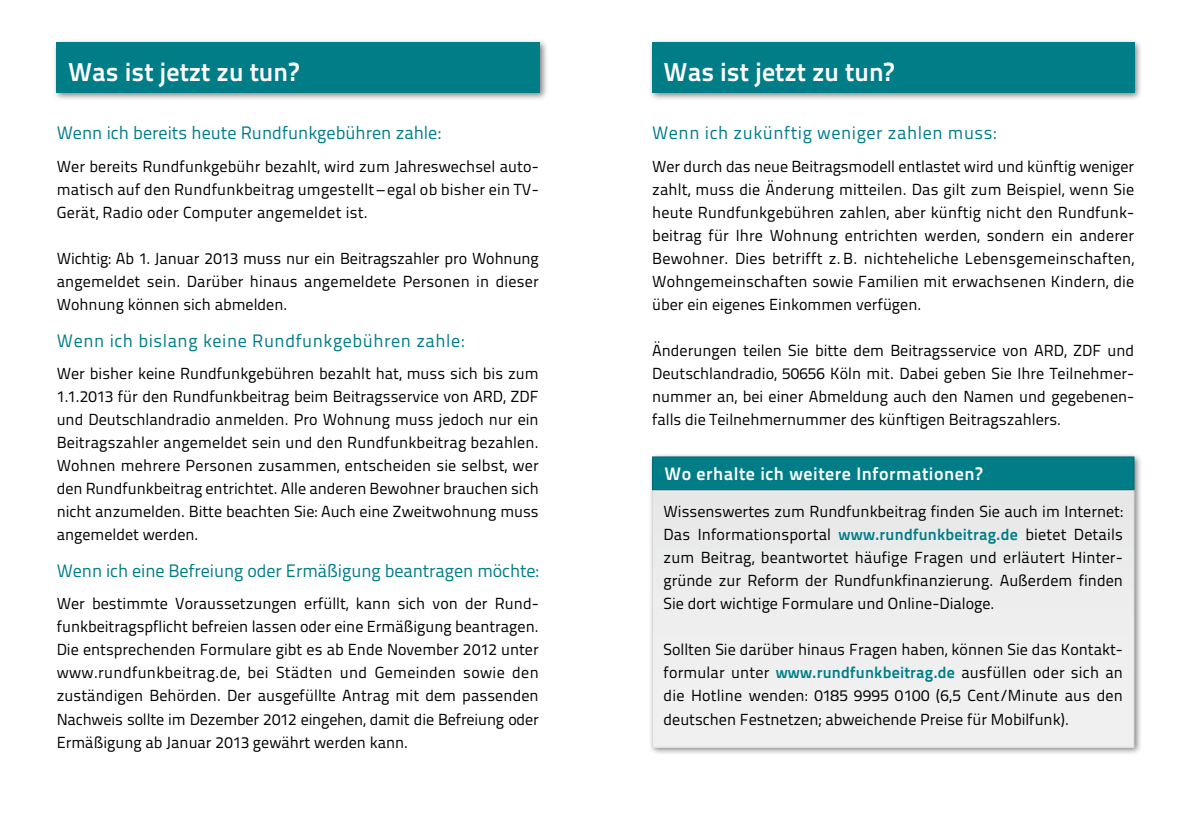
<style>
.page{position:relative;width:1191px;height:840px;background:#fff}
.page>*{position:absolute;margin:0;border:0;box-sizing:border-box;transform-origin:0 0}
.t1{font:700 26px "Titillium Text 22 L";color:#fff}
.t2{font:18px "Titillium Text 22 L";color:#007d87}
.t3{font:18px "Titillium Text 22 L";letter-spacing:.03em;color:#007d87}
.t4{font:700 18px "Titillium Text 22 L";letter-spacing:.03em;color:#fff}
.t5{font:16px/23px "Titillium Text 22 L";color:#000}
.s1{font-weight:700;color:#007d87}
</style>
<div class="page">
<div style="left:52px;top:38px;width:496px;height:63px;background:#000;opacity:.5"></div>
<div style="left:57px;top:43px;width:483px;height:50px;background:#007d87"></div>
<div style="left:648px;top:452px;width:494px;height:303px;background:#000;opacity:.5"></div>
<div style="left:652px;top:490px;width:482px;height:256px;background:#eee"></div>
<div style="left:648px;top:38px;width:494px;height:63px;background:#000;opacity:.5"></div>
<div style="left:652px;top:43px;width:482px;height:50px;background:#007d87"></div>
<div style="left:652px;top:489px;width:482px;height:258px;border:1px solid #dadada"></div>
<div style="left:652px;top:456px;width:482px;height:33px;background:#007d87;border:1px solid #006978"></div>
<h2 class="t1" style="left:68px;top:52px;width:232px">Was ist jetzt zu tun?</h2>
<h3 class="t2" style="left:57px;top:119px;width:386px">Wenn ich bereits heute Rundfunkgebühren zahle:</h3>
<p class="t5" style="left:57px;top:154px;width:483px">Wer bereits Rundfunkgebühr bezahlt, wird zum Jahreswechsel auto&shy;matisch auf den Rundfunkbeitrag umgestellt – egal ob bisher ein TV-<br>Gerät, Radio oder Computer angemeldet ist.</p>
<p class="t5" style="left:57px;top:246px;width:483px;text-align:justify">Wichtig: Ab 1. Januar 2013 muss nur ein Beitragszahler pro Wohnung angemeldet sein. Darüber hinaus angemeldete Personen in dieser Wohnung können sich abmelden.</p>
<h3 class="t3" style="left:57px;top:327px;width:409px">Wenn ich bislang keine Rundfunkgebühren zahle:</h3>
<p class="t5" style="left:57px;top:361px;width:483px;text-align:justify">Wer bisher keine Rundfunkgebühren bezahlt hat, muss sich bis zum 1.1.2013 für den Rundfunkbeitrag beim Beitragsservice von ARD, ZDF und Deutschlandradio anmelden. Pro Wohnung muss jedoch nur ein Beitragszahler angemeldet sein und den Rundfunkbeitrag bezahlen.<br>Wohnen mehrere Personen zusammen, entscheiden sie selbst, wer den Rundfunkbeitrag entrichtet. Alle anderen Bewohner brauchen sich nicht anzumelden. Bitte beachten Sie: Auch eine Zweitwohnung muss angemeldet werden.</p>
<h3 class="t2" style="left:57px;top:557px;width:483px">Wenn ich eine Befreiung oder Ermäßigung beantragen möchte:</h3>
<p class="t5" style="left:57px;top:591px;width:483px">Wer bestimmte Voraussetzungen erfüllt, kann sich von der Rund&shy;funkbeitragspflicht befreien lassen oder eine Ermäßigung beantragen.<br>Die entsprechenden Formulare gibt es ab Ende November 2012 unter www.rundfunkbeitrag.de, bei Städten und Gemeinden sowie den zuständigen Behörden. Der ausgefüllte Antrag mit dem passenden Nachweis sollte im Dezember 2012 eingehen, damit die Befreiung oder Ermäßigung ab Januar 2013 gewährt werden kann.</p>
<h2 class="t1" style="left:663px;top:52px;width:232px">Was ist jetzt zu tun?</h2>
<h3 class="t3" style="left:652px;top:119px;width:346px">Wenn ich zukünftig weniger zahlen muss:</h3>
<p class="t5" style="left:652px;top:154px;width:483px;text-align:justify">Wer durch das neue Beitragsmodell entlastet wird und künftig weniger zahlt, muss die Änderung mitteilen. Das gilt zum Beispiel, wenn Sie heute Rundfunkgebühren zahlen, aber künftig nicht den Rundfunk&shy;beitrag für Ihre Wohnung entrichten werden, sondern ein anderer Bewohner. Dies betrifft z.B. nichteheliche Lebensgemeinschaften, Wohngemeinschaften sowie Familien mit erwachsenen Kindern, die über ein eigenes Einkommen verfügen.</p>
<p class="t5" style="left:652px;top:338px;width:483px">Änderungen teilen Sie bitte dem Beitragsservice von ARD, ZDF und Deutschlandradio, 50656 Köln mit. Dabei geben Sie Ihre Teilnehmer&shy;nummer an, bei einer Abmeldung auch den Namen und gegebenen&shy;falls die Teilnehmernummer des künftigen Beitragszahlers.</p>
<h4 class="t4" style="left:664px;top:460px;width:319px">Wo erhalte ich weitere Informationen?</h4>
<p class="t5" style="left:663px;top:499px;width:461px">Wissenswertes zum Rundfunkbeitrag finden Sie auch im Internet:<br>Das Informationsportal <span class="s1">www.rundfunkbeitrag.de</span> bietet Details zum Beitrag, beantwortet häufige Fragen und erläutert Hinter&shy;gründe zur Reform der Rundfunkfinanzierung. Außerdem finden Sie dort wichtige Formulare und Online-Dialoge.</p>
<p class="t5" style="left:663px;top:637px;width:461px">Sollten Sie darüber hinaus Fragen haben, können Sie das Kontakt&shy;formular unter <span class="s1">www.rundfunkbeitrag.de</span> ausfüllen oder sich an die Hotline wenden: 0185 9995 0100 (6,5 Cent/Minute aus den deutschen Festnetzen; abweichende Preise für Mobilfunk).</p>
</div>
